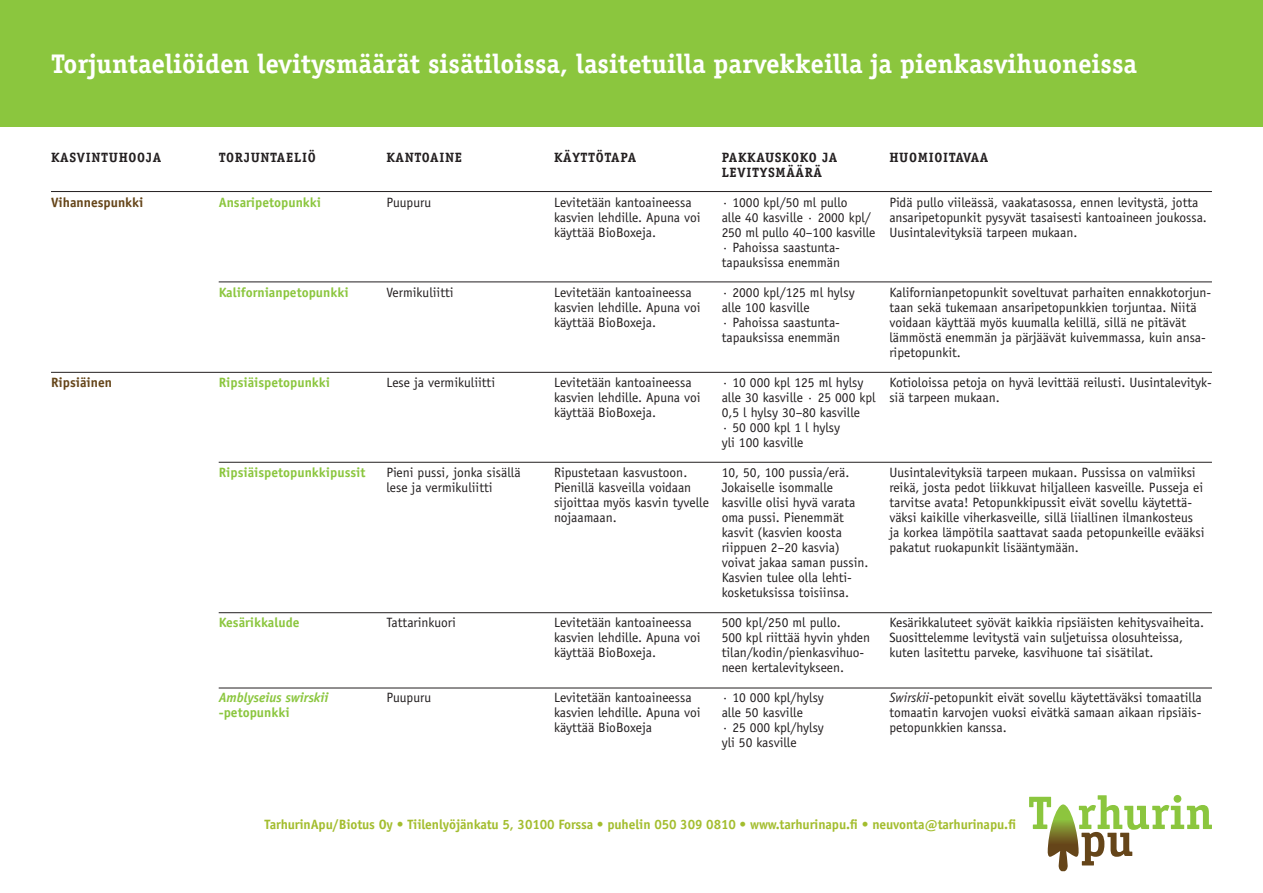
<style>
.page{position:relative;width:1263px;height:893px;background:#fff}
.page>*{position:absolute;margin:0;border:0;box-sizing:border-box;transform-origin:0 0}
.t1{font:700 27px "Officina Serif";color:#fff}
.t2{font:13.5px/15px "Officina Sans";color:#231f20}
.t3{font:700 13.5px "Officina Sans";letter-spacing:-.01em;color:#a3bd2e}
.t4{font:700 13.5px "Officina Sans";color:#8bc63e}
.t5{font:700 13.5px "Officina Serif";letter-spacing:.05em;color:#231f20}
.t6{font:700 13.5px "Officina Sans";color:#654519}
.t7{font:italic 700 13.5px "Officina Sans";color:#8bc63e}
.t8{font:700 13.5px "Officina Serif";letter-spacing:.03em;color:#231f20}
.s1{font-style:italic}
</style>
<div class="page">
<div style="left:0;top:0;width:1263px;height:127px;background:#8bc63e"></div>
<hr style="left:51px;top:191px;width:1161px;height:1px;background:#231f20">
<hr style="left:219px;top:282px;width:993px;height:1px;background:#231f20">
<hr style="left:51px;top:372px;width:1161px;height:1px;background:#231f20">
<hr style="left:219px;top:462px;width:993px;height:1px;background:#231f20">
<hr style="left:219px;top:612px;width:993px;height:1px;background:#231f20">
<svg style="left:1029px;top:795px;width:183px;height:76px"></svg>
<hr style="left:219px;top:688px;width:993px;height:1px;background:#231f20">
<p class="t1" style="left:51px;top:47px;width:1087px">Torjuntaeliöiden levitysmäärät sisätiloissa, lasitetuilla parvekkeilla ja pienkasvihuoneissa</p>
<p class="t5" style="left:51px;top:149px;width:112px">KASVINTUHOOJA</p>
<p class="t6" style="left:51px;top:194px;width:94px">Vihannespunkki</p>
<p class="t6" style="left:51px;top:374px;width:63px">Ripsiäinen</p>
<p class="t5" style="left:219px;top:149px;width:98px">TORJUNTAELIÖ</p>
<p class="t4" style="left:219px;top:194px;width:104px">Ansaripetopunkki</p>
<p class="t5" style="left:386px;top:149px;width:77px">KANTOAINE</p>
<p class="t2" style="left:386px;top:195px;width:46px">Puupuru</p>
<p class="t4" style="left:219px;top:284px;width:132px">Kalifornianpetopunkki</p>
<p class="t2" style="left:386px;top:285px;width:69px">Vermikuliitti</p>
<p class="t4" style="left:219px;top:374px;width:113px">Ripsiäispetopunkki</p>
<p class="t2" style="left:386px;top:375px;width:110px">Lese ja vermikuliitti</p>
<p class="t4" style="left:219px;top:464px;width:148px">Ripsiäispetopunkkipussit</p>
<p class="t2" style="left:386px;top:465px;width:136px">Pieni pussi, jonka sisällä</p>
<p class="t2" style="left:386px;top:480px;width:108px">lese ja vermikuliitti</p>
<p class="t4" style="left:219px;top:614px;width:82px">Kesärikkalude</p>
<p class="t7" style="left:219px;top:689px;width:111px">Amblyseius swirskii</p>
<p class="t4" style="left:219px;top:704px;width:73px">-petopunkki</p>
<p class="t2" style="left:386px;top:615px;width:71px">Tattarinkuori</p>
<p class="t2" style="left:386px;top:690px;width:46px">Puupuru</p>
<p class="t5" style="left:554px;top:149px;width:84px">KÄYTTÖTAPA</p>
<p class="t2" style="left:554px;top:195px;width:148px">Levitetään kantoaineessa kasvien lehdille. Apuna voi käyttää BioBoxeja.</p>
<p class="t2" style="left:554px;top:285px;width:148px">Levitetään kantoaineessa kasvien lehdille. Apuna voi käyttää BioBoxeja.</p>
<p class="t2" style="left:554px;top:375px;width:148px">Levitetään kantoaineessa kasvien lehdille. Apuna voi käyttää BioBoxeja.</p>
<p class="t2" style="left:554px;top:465px;width:156px">Ripustetaan kasvustoon.<br>Pienillä kasveilla voidaan sijoittaa myös kasvin tyvelle nojaamaan.</p>
<p class="t2" style="left:554px;top:615px;width:148px">Levitetään kantoaineessa kasvien lehdille. Apuna voi käyttää BioBoxeja.</p>
<p class="t2" style="left:554px;top:690px;width:148px">Levitetään kantoaineessa kasvien lehdille. Apuna voi käyttää BioBoxeja</p>
<p class="t8" style="left:722px;top:149px;width:117px">PAKKAUSKOKO JA</p>
<p class="t5" style="left:722px;top:164px;width:102px">LEVITYSMÄÄRÄ</p>
<p class="t2" style="left:722px;top:195px;width:127px">· 1000 kpl/50 ml pullo</p>
<p class="t2" style="left:722px;top:210px;width:151px">alle 40 kasville · 2000 kpl/</p>
<p class="t2" style="left:722px;top:225px;width:155px">250 ml pullo 40–100 kasville</p>
<p class="t2" style="left:722px;top:240px;width:120px">· Pahoissa saastunta-</p>
<p class="t2" style="left:722px;top:255px;width:120px">tapauksissa enemmän</p>
<p class="t2" style="left:722px;top:285px;width:134px">· 2000 kpl/125 ml hylsy alle 100 kasville</p>
<p class="t2" style="left:722px;top:315px;width:120px">· Pahoissa saastunta-</p>
<p class="t2" style="left:722px;top:330px;width:120px">tapauksissa enemmän</p>
<p class="t2" style="left:722px;top:375px;width:155px">· 10 000 kpl 125 ml hylsy alle 30 kasville · 25 000 kpl<br>0,5 l hylsy 30–80 kasville</p>
<p class="t2" style="left:722px;top:420px;width:120px">· 50 000 kpl 1 l hylsy</p>
<p class="t2" style="left:722px;top:435px;width:83px">yli 100 kasville</p>
<p class="t2" style="left:722px;top:465px;width:129px">10, 50, 100 pussia/erä.</p>
<p class="t2" style="left:722px;top:480px;width:113px">Jokaiselle isommalle</p>
<p class="t2" style="left:722px;top:495px;width:135px">kasville olisi hyvä varata oma pussi. Pienemmät</p>
<p class="t2" style="left:722px;top:525px;width:122px">kasvit (kasvien koosta</p>
<p class="t2" style="left:722px;top:540px;width:148px">riippuen 2–20 kasvia) voivat jakaa saman pussin.<br>Kasvien tulee olla lehti-</p>
<p class="t2" style="left:722px;top:585px;width:129px">kosketuksissa toisiinsa.</p>
<p class="t2" style="left:722px;top:615px;width:121px">500 kpl/250 ml pullo.</p>
<p class="t2" style="left:722px;top:630px;width:150px">500 kpl riittää hyvin yhden tilan/kodin/pienkasvihuo&shy;neen kertalevitykseen.</p>
<p class="t2" style="left:722px;top:690px;width:104px">· 10 000 kpl/hylsy</p>
<p class="t2" style="left:722px;top:705px;width:104px">alle 50 kasville<br>· 25 000 kpl/hylsy</p>
<p class="t2" style="left:722px;top:735px;width:76px">yli 50 kasville</p>
<p class="t5" style="left:889px;top:149px;width:100px">HUOMIOITAVAA</p>
<p class="t2" style="left:889px;top:195px;width:319px">Pidä pullo viileässä, vaakatasossa, ennen levitystä, jotta ansaripetopunkit pysyvät tasaisesti kantoaineen joukossa.<br>Uusintalevityksiä tarpeen mukaan.</p>
<p class="t2" style="left:889px;top:285px;width:323px">Kalifornianpetopunkit soveltuvat parhaiten ennakkotorjun&shy;taan sekä tukemaan ansaripetopunkkien torjuntaa. Niitä voidaan käyttää myös kuumalla kelillä, sillä ne pitävät lämmöstä enemmän ja pärjäävät kuivemmassa, kuin ansa&shy;ripetopunkit.</p>
<p class="t2" style="left:889px;top:375px;width:324px">Kotioloissa petoja on hyvä levittää reilusti. Uusintalevityk&shy;siä tarpeen mukaan.</p>
<p class="t2" style="left:889px;top:465px;width:317px">Uusintalevityksiä tarpeen mukaan. Pussissa on valmiiksi reikä, josta pedot liikkuvat hiljalleen kasveille. Pusseja ei tarvitse avata! Petopunkkipussit eivät sovellu käytettä&shy;väksi kaikille viherkasveille, sillä liiallinen ilmankosteus ja korkea lämpötila saattavat saada petopunkeille evääksi pakatut ruokapunkit lisääntymään.</p>
<p class="t2" style="left:889px;top:615px;width:316px">Kesärikkaluteet syövät kaikkia ripsiäisten kehitysvaiheita.<br>Suosittelemme levitystä vain suljetuissa olosuhteissa, kuten lasitettu parveke, kasvihuone tai sisätilat.</p>
<p class="t2" style="left:889px;top:690px;width:314px;text-align:justify"><span class="s1">Swirskii</span>-petopunkit eivät sovellu käytettäväksi tomaatilla tomaatin karvojen vuoksi eivätkä samaan aikaan ripsiäis&shy;petopunkkien kanssa.</p>
<p class="t3" style="left:265px;top:816px;width:753px">TarhurinApu/Biotus Oy • Tiilenlyöjänkatu 5, 30100 Forssa • puhelin 050 309 0810 • www.tarhurinapu.fi • neuvonta@tarhurinapu.fi</p>
</div>
